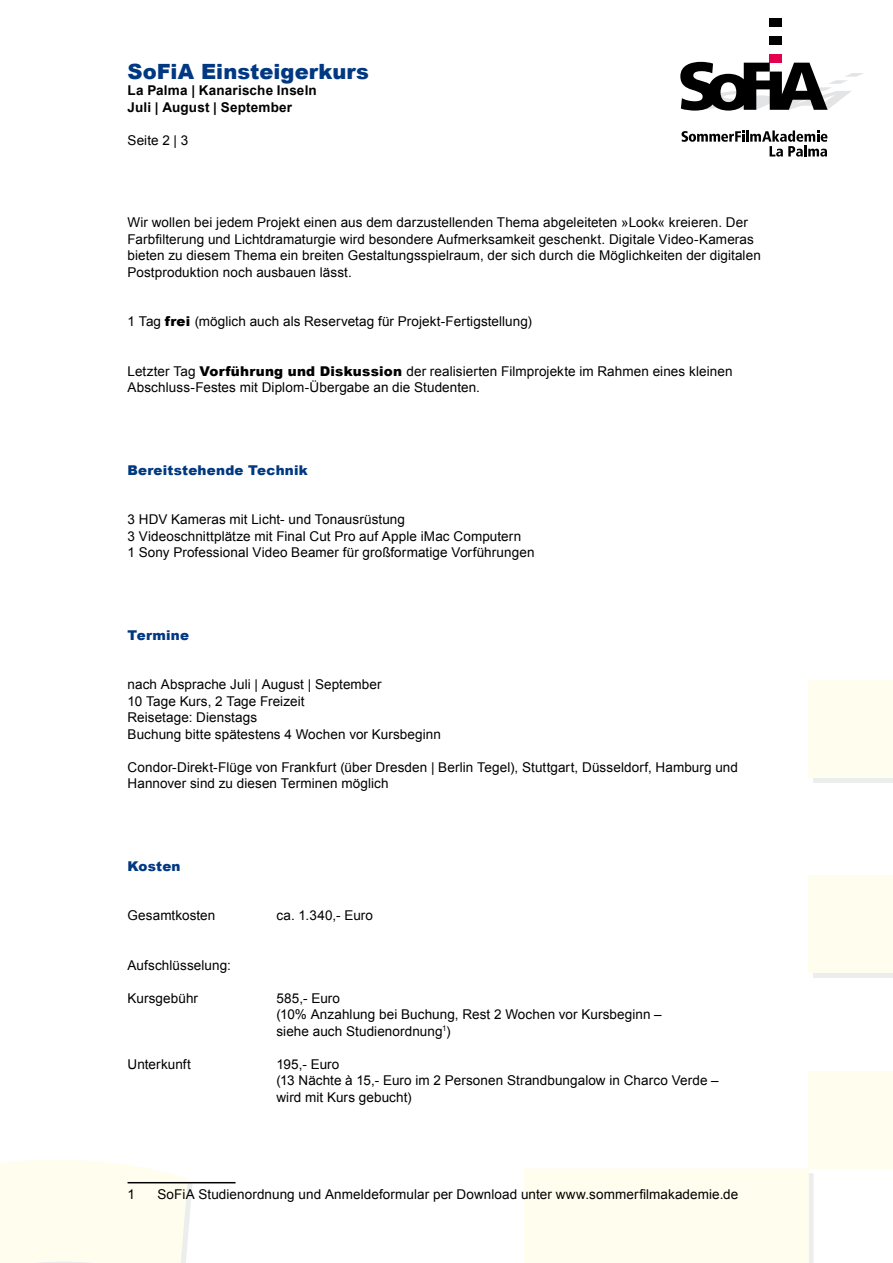
<style>
.page{position:relative;width:893px;height:1263px;background:#fff}
.page>*{position:absolute;margin:0;border:0;box-sizing:border-box;transform-origin:0 0}
.t1{font:900 21px "Arial";letter-spacing:.005em;color:#003882}
.t2{font:13.5px/16.5px "Arial";letter-spacing:.005em;color:#000}
.t3{font:700 13.5px/16.5px "Arial";letter-spacing:.015em;color:#000}
.t4{font:900 13.5px "Arial";letter-spacing:.015em;color:#003882}
.s1{font-weight:900}
</style>
<div class="page">
<div style="left:770px;top:54px;width:12px;height:9px;background:#e3004f"></div>
<svg style="left:680px;top:62px;width:183px;height:49px"></svg>
<div style="left:770px;top:36px;width:12px;height:9px;background:#000"></div>
<div style="left:770px;top:18px;width:12px;height:9px;background:#000"></div>
<svg style="left:681px;top:130px;width:146px;height:27px"></svg>
<div style="left:814px;top:880px;width:79px;height:98px;background:#eceded"></div>
<div style="left:814px;top:685px;width:79px;height:98px;background:#eceded"></div>
<div style="left:809px;top:1071px;width:84px;height:97px;background:#fffded"></div>
<svg style="left:0;top:1159px;width:893px;height:104px;fill:#fffdf1"></svg>
<div style="left:809px;top:876px;width:84px;height:97px;background:#fffded"></div>
<div style="left:809px;top:680px;width:84px;height:98px;background:#fffded"></div>
<hr style="left:128px;top:1182px;width:108px;height:1px;background:#000">
<h1 class="t1" style="left:128px;top:60px;width:243px">SoFiA Einsteigerkurs</h1>
<p class="t3" style="left:128px;top:82px;width:191px">La Palma | Kanarische Inseln<br>Juli | August | September</p>
<p class="t2" style="left:128px;top:132px;width:62px">Seite 2 | 3</p>
<p class="t2" style="left:128px;top:214px;width:635px">Wir wollen bei jedem Projekt einen aus dem darzustellenden Thema abgeleiteten »Look« kreieren. Der Farbfilterung und Lichtdramaturgie wird besondere Aufmerksamkeit geschenkt. Digitale Video-Kameras bieten zu diesem Thema ein breiten Gestaltungsspielraum, der sich durch die Möglichkeiten der digitalen Postproduktion noch ausbauen lässt.</p>
<p class="t2" style="left:128px;top:313px;width:406px">1 Tag <span class="s1">frei</span> (möglich auch als Reservetag für Projekt-Fertigstellung)</p>
<p class="t2" style="left:128px;top:363px;width:606px">Letzter Tag <span class="s1">Vorführung und Diskussion</span> der realisierten Filmprojekte im Rahmen eines kleinen<br>Abschluss-Festes mit Diplom-Übergabe an die Studenten.</p>
<p class="t4" style="left:128px;top:462px;width:182px">Bereitstehende Technik</p>
<p class="t2" style="left:128px;top:511px;width:408px">3 HDV Kameras mit Licht- und Tonausrüstung<br>3 Videoschnittplätze mit Final Cut Pro auf Apple iMac Computern<br>1 Sony Professional Video Beamer für großformatige Vorführungen</p>
<p class="t4" style="left:128px;top:627px;width:63px">Termine</p>
<p class="t2" style="left:128px;top:676px;width:315px">nach Absprache Juli | August | September<br>10 Tage Kurs, 2 Tage Freizeit<br>Reisetage: Dienstags<br>Buchung bitte spätestens 4 Wochen vor Kursbeginn</p>
<p class="t2" style="left:128px;top:759px;width:612px">Condor-Direkt-Flüge von Frankfurt (über Dresden | Berlin Tegel), Stuttgart, Düsseldorf, Hamburg und<br>Hannover sind zu diesen Terminen möglich</p>
<p class="t4" style="left:128px;top:858px;width:55px">Kosten</p>
<p class="t2" style="left:128px;top:907px;width:89px">Gesamtkosten</p>
<p class="t2" style="left:276px;top:907px;width:98px">ca. 1.340,- Euro</p>
<p class="t2" style="left:128px;top:957px;width:105px">Aufschlüsselung:</p>
<p class="t2" style="left:128px;top:990px;width:72px">Kursgebühr</p>
<p class="t2" style="left:276px;top:990px;width:387px">585,- Euro<br>(10% Anzahlung bei Buchung, Rest 2 Wochen vor Kursbeginn – siehe auch Studienordnung<sup>1</sup>)</p>
<p class="t2" style="left:128px;top:1056px;width:65px">Unterkunft</p>
<p class="t2" style="left:276px;top:1056px;width:444px">195,- Euro<br>(13 Nächte à 15,- Euro im 2 Personen Strandbungalow in Charco Verde – wird mit Kurs gebucht)</p>
<p class="t2" style="left:128px;top:1186px;width:9px">1</p>
<p class="t2" style="left:157px;top:1186px;width:583px">SoFiA Studienordnung und Anmeldeformular per Download unter www.sommerfilmakademie.de</p>
</div>
